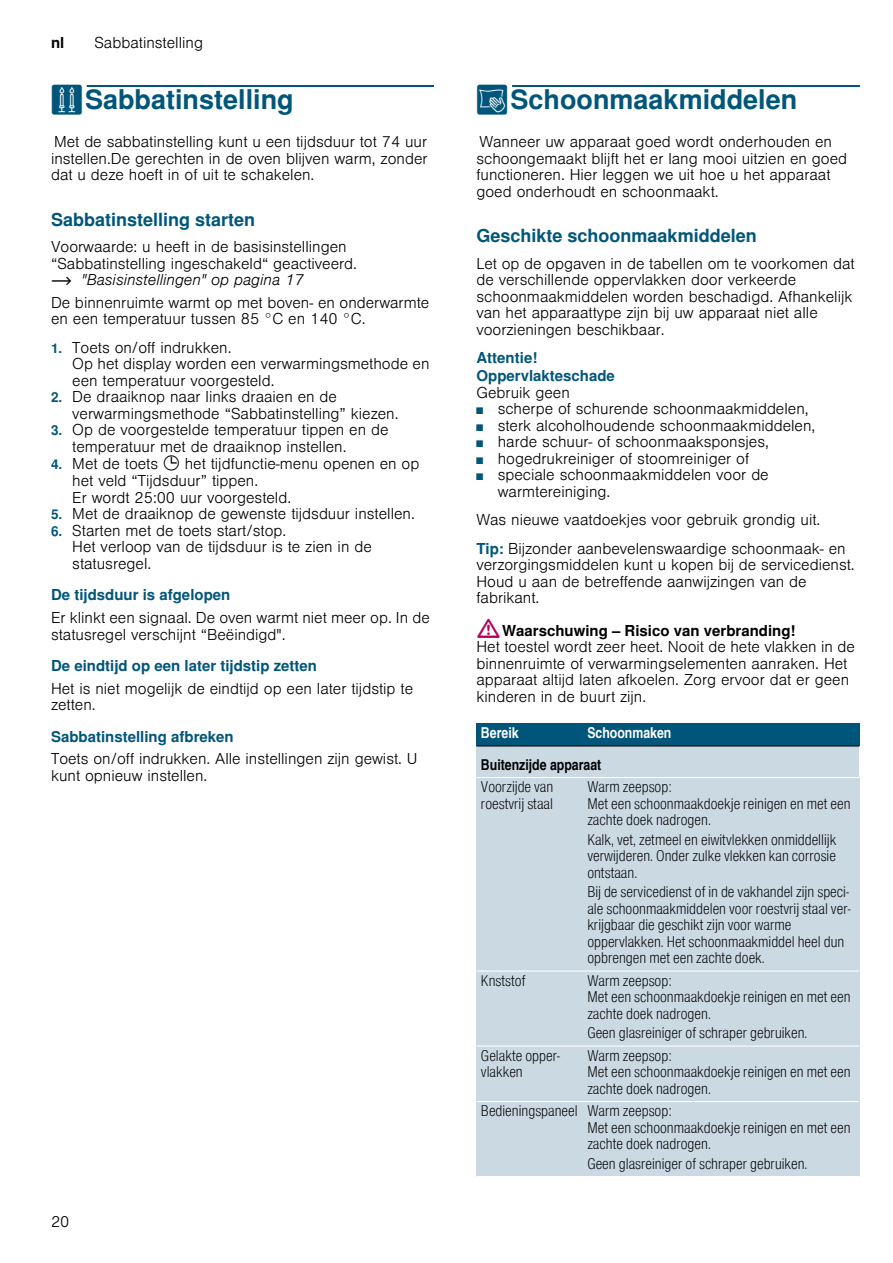
<style>
.page{position:relative;width:893px;height:1263px;background:#fff}
.page>*{position:absolute;margin:0;border:0;box-sizing:border-box;transform-origin:0 0}
.t1{font:700 27px "Nimbus San L";color:#00567a}
.t2{font:700 18px "Nimbus San L";color:#00567a}
.t3{font:300 15px/16.5px "Nimbus San L";color:#000}
.t4{font:15px/16.5px "Nimbus San L Lig Con";color:#000}
.t5{font:700 15px/18px "Nimbus San L";color:#00567a}
.t6{font:15px "Nimbus San L Bol Con";color:#000}
.t7{font:15px "Nimbus San L Bol Con";color:#fff}
.t8{font:700 15px "Nimbus San L";color:#000}
.s1{font-family:"BSH Symb PG2";font-weight:400}
.s2{font-family:"BSH Symb PH1";font-weight:400}
.s3{font-style:italic}
.s4{font-weight:700;font-size:13.5px;color:#00567a}
.s5{font-family:"BSH Symb All";font-weight:400;font-size:16.5px}
.s6{font-size:9px;color:#00567a}
.s7{font-weight:700;color:#00567a}
.s8{font-family:"BSH Symb All";font-weight:400;font-size:21px;color:#b5015b}
.s9{font-weight:700}
</style>
<div class="page">
<div style="left:87px;top:85px;width:347px;height:2px;border:1px solid #00567a"></div>
<div style="left:512px;top:85px;width:347px;height:2px;border:1px solid #00567a"></div>
<div style="left:476px;top:723px;width:107px;height:23px;background:#00567a"></div>
<div style="left:583px;top:723px;width:276px;height:23px;background:#00567a"></div>
<div style="left:476px;top:746px;width:383px;height:31px;background:#cbd9e3"></div>
<div style="left:476px;top:777px;width:107px;height:194px;background:#cbd9e3"></div>
<div style="left:583px;top:777px;width:276px;height:194px;background:#cbd9e3"></div>
<div style="left:476px;top:971px;width:107px;height:75px;background:#cbd9e3"></div>
<div style="left:583px;top:971px;width:276px;height:75px;background:#cbd9e3"></div>
<div style="left:476px;top:1046px;width:107px;height:55px;background:#cbd9e3"></div>
<div style="left:583px;top:1046px;width:276px;height:55px;background:#cbd9e3"></div>
<div style="left:476px;top:1101px;width:107px;height:75px;background:#cbd9e3"></div>
<div style="left:583px;top:1101px;width:276px;height:75px;background:#cbd9e3"></div>
<hr style="left:476px;top:746px;width:383px;height:1px;background:#000">
<hr style="left:476px;top:777px;width:383px;height:1px;background:#fff">
<hr style="left:476px;top:970px;width:383px;height:1px;background:#fff">
<hr style="left:476px;top:1045px;width:383px;height:1px;background:#fff">
<hr style="left:476px;top:1101px;width:383px;height:1px;background:#fff">
<p class="t8" style="left:51px;top:34px;width:15px">nl</p>
<p class="t3" style="left:94px;top:33px;width:110px">Sabbatinstelling</p>
<h1 class="t1" style="left:51px;top:83px;width:244px"><span class="s1">F</span>Sabbatinstelling</h1>
<p class="t3" style="left:51px;top:132px;width:378px;text-align:justify">Met de sabbatinstelling kunt u een tijdsduur tot 74 uur instellen.De gerechten in de oven blijven warm, zonder dat u deze hoeft in of uit te schakelen.</p>
<p class="t2" style="left:51px;top:208px;width:206px">Sabbatinstelling starten</p>
<p class="t3" style="left:51px;top:237px;width:307px">Voorwaarde: u heeft in de basisinstellingen “Sabbatinstelling ingeschakeld“ geactiveerd. <span class="s2">~</span> <span class="s3">"Basisinstellingen" op pagina 17</span></p>
<p class="t3" style="left:51px;top:293px;width:380px">De binnenruimte warmt op met boven- en onderwarmte en een temperatuur tussen 85 °C en 140 °C.</p>
<p class="t3" style="left:72px;top:338px;width:359px;text-indent:-21px"><span class="s4">1.</span> Toets on/off indrukken.<br>Op het display worden een verwarmingsmethode en een temperatuur voorgesteld.</p>
<p class="t3" style="left:72px;top:387px;width:328px;text-indent:-21px"><span class="s4">2.</span> De draaiknop naar links draaien en de verwarmingsmethode “Sabbatinstelling” kiezen.</p>
<p class="t3" style="left:72px;top:420px;width:318px;text-indent:-21px"><span class="s4">3.</span> Op de voorgestelde temperatuur tippen en de temperatuur met de draaiknop instellen.</p>
<p class="t3" style="left:72px;top:454px;width:348px;text-indent:-21px"><span class="s4">4.</span> Met de toets <span class="s5">0</span> het tijdfunctie-menu openen en op het veld “Tijdsduur” tippen.<br>Er wordt 25:00 uur voorgesteld.</p>
<p class="t3" style="left:51px;top:504px;width:365px"><span class="s4">5.</span> Met de draaiknop de gewenste tijdsduur instellen.</p>
<p class="t3" style="left:72px;top:521px;width:301px;text-indent:-21px"><span class="s4">6.</span> Starten met de toets start/stop.<br>Het verloop van de tijdsduur is te zien in de statusregel.</p>
<p class="t5" style="left:51px;top:586px;width:181px">De tijdsduur is afgelopen</p>
<p class="t3" style="left:51px;top:608px;width:380px">Er klinkt een signaal. De oven warmt niet meer op. In de statusregel verschijnt “Beëindigd".</p>
<p class="t5" style="left:51px;top:656px;width:267px">De eindtijd op een later tijdstip zetten</p>
<p class="t3" style="left:51px;top:678px;width:363px">Het is niet mogelijk de eindtijd op een later tijdstip te zetten.</p>
<p class="t5" style="left:51px;top:727px;width:184px">Sabbatinstelling afbreken</p>
<p class="t3" style="left:51px;top:749px;width:368px">Toets on/off indrukken. Alle instellingen zijn gewist. U kunt opnieuw instellen.</p>
<p class="t3" style="left:51px;top:1212px;width:20px">20</p>
<h1 class="t1" style="left:476px;top:83px;width:322px"><span class="s1">D</span>Schoonmaakmiddelen</h1>
<p class="t3" style="left:476px;top:132px;width:372px">Wanneer uw apparaat goed wordt onderhouden en schoongemaakt blijft het er lang mooi uitzien en goed functioneren. Hier leggen we uit hoe u het apparaat goed onderhoudt en schoonmaakt.</p>
<p class="t2" style="left:476px;top:225px;width:282px">Geschikte schoonmaakmiddelen</p>
<p class="t3" style="left:476px;top:254px;width:379px">Let op de opgaven in de tabellen om te voorkomen dat de verschillende oppervlakken door verkeerde schoonmaakmiddelen worden beschadigd. Afhankelijk van het apparaattype zijn bij uw apparaat niet alle voorzieningen beschikbaar.</p>
<p class="t5" style="left:476px;top:349px;width:140px">Attentie!<br>Oppervlakteschade</p>
<p class="t3" style="left:476px;top:383px;width:95px">Gebruik geen</p>
<p class="t3" style="left:476px;top:399px;width:334px"><span class="s6">■</span> scherpe of schurende schoonmaakmiddelen,</p>
<p class="t3" style="left:476px;top:416px;width:340px"><span class="s6">■</span> sterk alcoholhoudende schoonmaakmiddelen,</p>
<p class="t3" style="left:476px;top:432px;width:294px"><span class="s6">■</span> harde schuur- of schoonmaaksponsjes,</p>
<p class="t3" style="left:476px;top:449px;width:274px"><span class="s6">■</span> hogedrukreiniger of stoomreiniger of</p>
<p class="t3" style="left:497px;top:465px;width:272px;text-indent:-21px"><span class="s6">■</span> speciale schoonmaakmiddelen voor de warmtereiniging.</p>
<p class="t3" style="left:476px;top:504px;width:370px;line-height:28.5px">Was nieuwe vaatdoekjes voor gebruik grondig uit.<br><span class="s7">Tip:</span> Bijzonder aanbevelenswaardige schoonmaak- en</p>
<p class="t3" style="left:476px;top:555px;width:380px">verzorgingsmiddelen kunt u kopen bij de servicedienst.<br>Houd u aan de betreffende aanwijzingen van de fabrikant.</p>
<p class="t3" style="left:476px;top:621px;width:380px"><span class="s8">:</span><span class="s9">Waarschuwing – Risico van verbranding!<br></span>Het toestel wordt zeer heet. Nooit de hete vlakken in de binnenruimte of verwarmingselementen aanraken. Het apparaat altijd laten afkoelen. Zorg ervoor dat er geen kinderen in de buurt zijn.</p>
<p class="t7" style="left:481px;top:723px;width:39px">Bereik</p>
<p class="t7" style="left:587px;top:723px;width:86px">Schoonmaken</p>
<p class="t6" style="left:481px;top:755px;width:122px">Buitenzijde apparaat</p>
<p class="t4" style="left:481px;top:778px;width:74px">Voorzijde van roestvrij staal</p>
<p class="t4" style="left:587px;top:778px;width:265px">Warm zeepsop:<br>Met een schoonmaakdoekje reinigen en met een zachte doek nadrogen.</p>
<p class="t4" style="left:587px;top:830px;width:250px;text-align:justify">Kalk, vet, zetmeel en eiwitvlekken onmiddellijk verwijderen. Onder zulke vlekken kan corrosie ontstaan.</p>
<p class="t4" style="left:587px;top:883px;width:265px">Bij de servicedienst of in de vakhandel zijn speci&shy;ale schoonmaakmiddelen voor roestvrij staal ver&shy;krijgbaar die geschikt zijn voor warme oppervlakken. Het schoonmaakmiddel heel dun opbrengen met een zachte doek.</p>
<p class="t4" style="left:481px;top:971px;width:46px">Knststof</p>
<p class="t4" style="left:587px;top:971px;width:265px">Warm zeepsop:<br>Met een schoonmaakdoekje reinigen en met een zachte doek nadrogen.</p>
<p class="t4" style="left:587px;top:1024px;width:222px">Geen glasreiniger of schraper gebruiken.</p>
<p class="t4" style="left:481px;top:1046px;width:80px">Gelakte opper&shy;vlakken</p>
<p class="t4" style="left:587px;top:1046px;width:265px">Warm zeepsop:<br>Met een schoonmaakdoekje reinigen en met een zachte doek nadrogen.</p>
<p class="t4" style="left:587px;top:1102px;width:265px;text-indent:-106px">Bedieningspaneel Warm zeepsop:<br>Met een schoonmaakdoekje reinigen en met een zachte doek nadrogen.</p>
<p class="t4" style="left:587px;top:1154px;width:222px">Geen glasreiniger of schraper gebruiken.</p>
</div>
